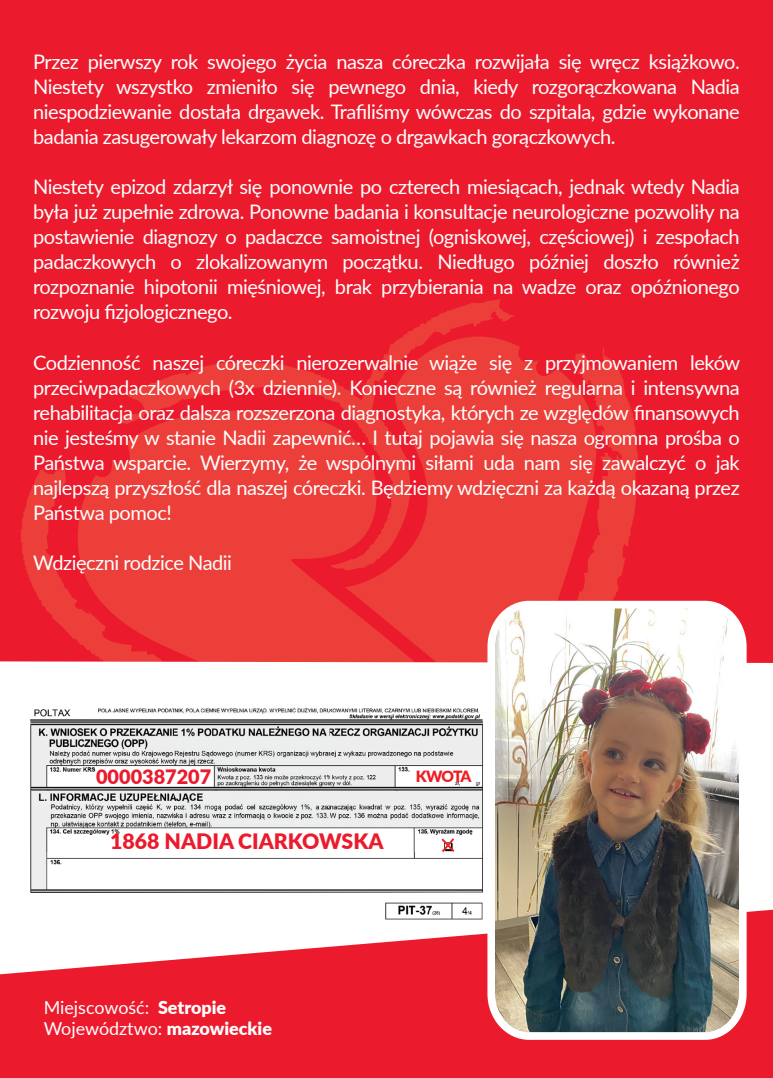
<style>
.page{position:relative;width:773px;height:1078px;background:#fff}
.page>*{position:absolute;margin:0;border:0;box-sizing:border-box;transform-origin:0 0}
.t1{font:900 21.25px "Lato";color:#eb1b2d}
.t2{font:20px/25px "Lato";letter-spacing:-.025em;color:#fff;text-align:justify}
.t3{font:900 19.75px "Lato";color:#eb1b2d}
.t4{font:18px/21.5px "Lato";color:#fff}
.t5{font:900 15.5px "Lato";letter-spacing:-.07em;color:#ee1d23}
.s1{font-weight:900}
</style>
<div class="page">
<div style="left:0;top:0;width:772px;height:785px;background:#eb1b2d"></div>
<svg style="left:21px;top:299px;width:616px;height:362px;fill:#eb3d39"></svg>
<svg style="left:78px;top:410px;width:337px;height:251px;fill:#ec3f3a"></svg>
<div style="left:0;top:661px;width:772px;height:124px;background:#fff"></div>
<svg style="left:0;top:909px;width:772px;height:168px;fill:#eb1b2d"></svg>
<img style="left:487px;top:600px;width:259px;height:439px">
<img style="left:18px;top:704px;width:484px;height:221px">
<svg style="left:441px;top:838px;width:13px;height:14px"></svg>
<p class="t2" style="left:33px;top:49px;width:708px">Przez pierwszy rok swojego życia nasza córeczka rozwijała się wręcz książkowo.<br>Niestety wszystko zmieniło się pewnego dnia, kiedy rozgorączkowana Nadia niespodziewanie dostała drgawek. Trafiliśmy wówczas do szpitala, gdzie wykonane badania zasugerowały lekarzom diagnozę o drgawkach gorączkowych.</p>
<p class="t2" style="left:33px;top:174px;width:708px">Niestety epizod zdarzył się ponownie po czterech miesiącach, jednak wtedy Nadia była już zupełnie zdrowa. Ponowne badania i konsultacje neurologiczne pozwoliły na postawienie diagnozy o padaczce samoistnej (ogniskowej, częściowej) i zespołach padaczkowych o zlokalizowanym początku. Niedługo później doszło również rozpoznanie hipotonii mięśniowej, brak przybierania na wadze oraz opóźnionego rozwoju fizjologicznego.</p>
<p class="t2" style="left:33px;top:349px;width:708px">Codzienność naszej córeczki nierozerwalnie wiąże się z przyjmowaniem leków przeciwpadaczkowych (3x dziennie). Konieczne są również regularna i intensywna rehabilitacja oraz dalsza rozszerzona diagnostyka, których ze względów finansowych nie jesteśmy w stanie Nadii zapewnić… I tutaj pojawia się nasza ogromna prośba o Państwa wsparcie. Wierzymy, że wspólnymi siłami uda nam się zawalczyć o jak najlepszą przyszłość dla naszej córeczki. Będziemy wdzięczni za każdą okazaną przez Państwa pomoc!</p>
<p class="t2" style="left:33px;top:549px;width:200px">Wdzięczni rodzice Nadii</p>
<p class="t3" style="left:96px;top:761px;width:117px">0000387207</p>
<p class="t5" style="left:416px;top:764px;width:57px">KWOTA</p>
<p class="t1" style="left:110px;top:825px;width:275px">1868 NADIA CIARKOWSKA</p>
<p class="t4" style="left:44px;top:995px;width:230px">Miejscowość: <span class="s1">Setropie<br></span>Województwo: <span class="s1">mazowieckie</span></p>
</div>
